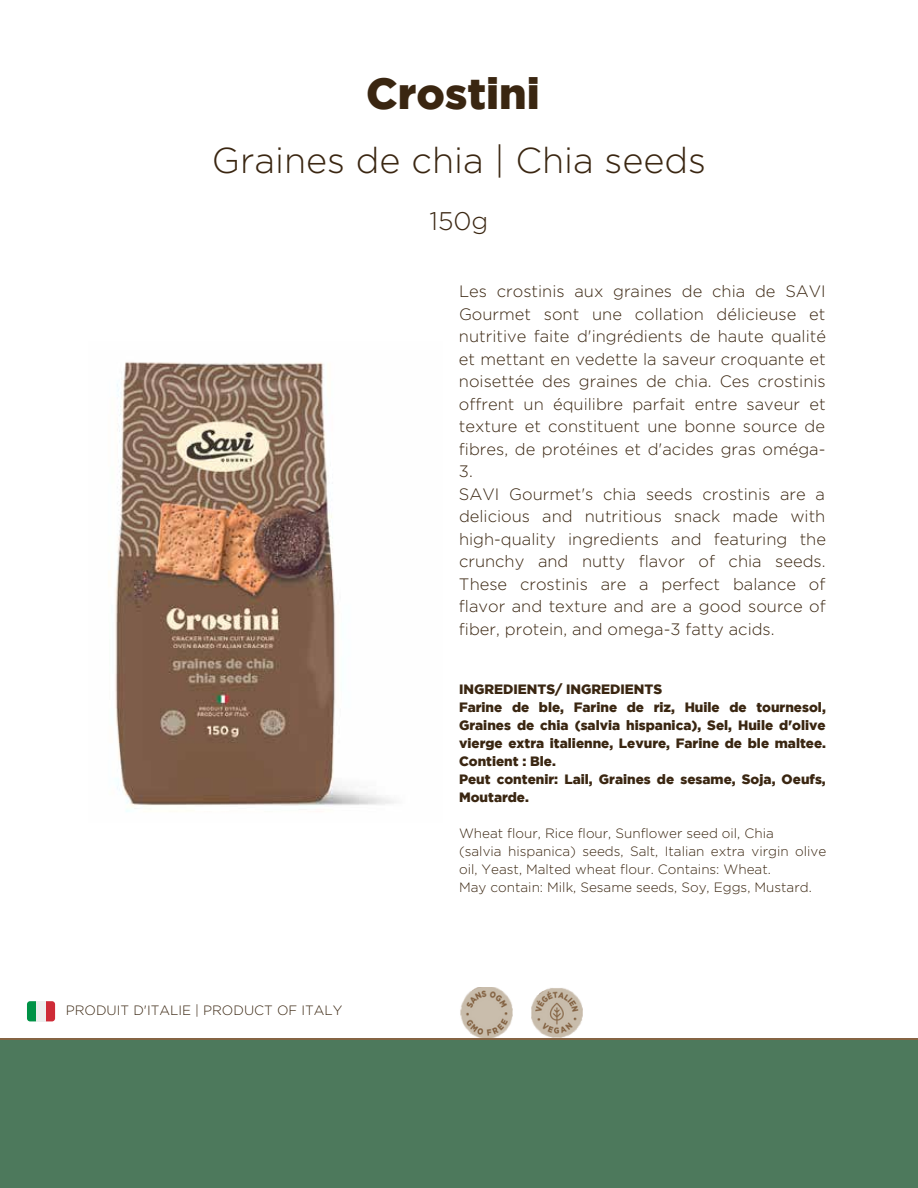
<style>
.page{position:relative;width:918px;height:1188px;background:#fff}
.page>*{position:absolute;margin:0;border:0;box-sizing:border-box;transform-origin:0 0}
.t1{font:900 43.5px "Gotham";color:#3a2611}
.t2{font:300 36px "Gotham";color:#3a2611}
.t3{font:300 25.5px "Gotham";color:#3a2611}
.t4{font:300 16.5px/22.5px "Gotham";color:#3a2611}
.t5{font:900 13.5px/18px "Gotham";color:#3a2611}
.t6{font:300 13.5px/18px "Gotham";color:#3a2611}
</style>
<div class="page">
<div style="left:0;top:1038px;width:918px;height:138px;background:linear-gradient(to right,#4d795c,#4d795c)"></div>
<img style="left:460px;top:987px;width:53px;height:51px">
<img style="left:532px;top:988px;width:50px;height:50px">
<img style="left:115px;top:362px;width:279px;height:450px">
<svg style="left:46px;top:1001px;width:9px;height:20px"></svg>
<svg style="left:27px;top:1001px;width:9px;height:20px"></svg>
<div style="left:36px;top:1001px;width:10px;height:20px;background:#eee"></div>
<div style="left:0;top:1041px;width:918px;height:147px;background:#4d795c"></div>
<h1 class="t1" style="left:366px;top:69px;width:175px">Crostini</h1>
<h2 class="t2" style="left:212px;top:138px;width:496px">Graines de chia | Chia seeds</h2>
<h3 class="t3" style="left:430px;top:205px;width:60px">150g</h3>
<p class="t4" style="left:459px;top:280px;width:369px">Les crostinis aux graines de chia de SAVI Gourmet sont une collation délicieuse et nutritive faite d'ingrédients de haute qualité et mettant en vedette la saveur croquante et noisettée des graines de chia. Ces crostinis offrent un équilibre parfait entre saveur et texture et constituent une bonne source de fibres, de protéines et d'acides gras oméga-3.<br>SAVI Gourmet's chia seeds crostinis are a delicious and nutritious snack made with high-quality ingredients and featuring the crunchy and nutty flavor of chia seeds.<br>These crostinis are a perfect balance of flavor and texture and are a good source of fiber, protein, and omega-3 fatty acids.</p>
<p class="t6" style="left:66px;top:1001px;width:278px">PRODUIT D'ITALIE | PRODUCT OF ITALY</p>
<p class="t5" style="left:459px;top:680px;width:369px">INGREDIENTS/ INGREDIENTS<br>Farine de ble, Farine de riz, Huile de tournesol, Graines de chia (salvia hispanica), Sel, Huile d'olive vierge extra italienne, Levure, Farine de ble maltee.<br>Contient : Ble.<br>Peut contenir: Lail, Graines de sesame, Soja, Oeufs, Moutarde.</p>
<p class="t6" style="left:459px;top:824px;width:369px">Wheat flour, Rice flour, Sunflower seed oil, Chia<br>(salvia hispanica) seeds, Salt, Italian extra virgin olive oil, Yeast, Malted wheat flour. Contains: Wheat.<br>May contain: Milk, Sesame seeds, Soy, Eggs, Mustard.</p>
</div>
